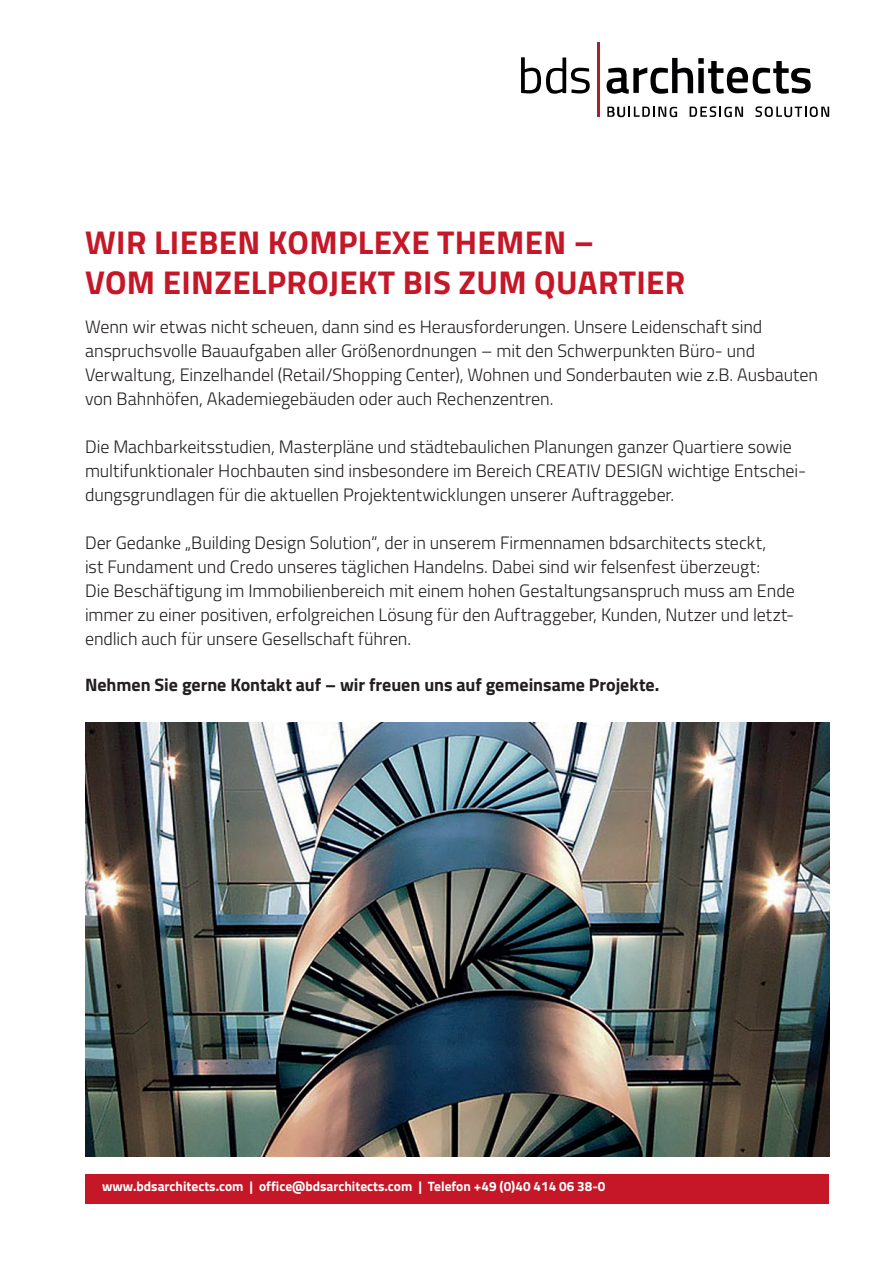
<style>
.page{position:relative;width:893px;height:1263px;background:#fff}
.page>*{position:absolute;margin:0;border:0;box-sizing:border-box;transform-origin:0 0}
.t1{font:700 33px/39.6px "Titillium";letter-spacing:.01em;color:#c51727}
.t2{font:300 18px/24px "Titillium";letter-spacing:-.005em;color:#231f20}
.t3{font:700 18px "Titillium";letter-spacing:-.005em;color:#231f20}
.t4{font:700 13.5px "Titillium";color:#fff}
</style>
<div class="page">
<div style="left:85px;top:1174px;width:743px;height:29px;background:#c51727"></div>
<svg style="left:607px;top:107px;width:70px;height:10px"></svg>
<svg style="left:690px;top:106px;width:53px;height:11px"></svg>
<svg style="left:755px;top:106px;width:74px;height:11px"></svg>
<svg style="left:521px;top:57px;width:69px;height:37px"></svg>
<svg style="left:607px;top:58px;width:204px;height:36px"></svg>
<hr style="left:597px;top:43px;width:2px;height:74px;background:#ad1e29">
<img style="left:85px;top:723px;width:744px;height:434px">
<h1 class="t1" style="left:85px;top:221px;width:602px">WIR LIEBEN KOMPLEXE THEMEN –<br>VOM EINZELPROJEKT BIS ZUM QUARTIER</h1>
<p class="t2" style="left:85px;top:314px;width:735px">Wenn wir etwas nicht scheuen, dann sind es Herausforderungen. Unsere Leidenschaft sind anspruchsvolle Bauaufgaben aller Größenordnungen – mit den Schwerpunkten Büro- und Verwaltung, Einzelhandel (Retail/Shopping Center), Wohnen und Sonderbauten wie z.B. Ausbauten von Bahnhöfen, Akademiegebäuden oder auch Rechenzentren.</p>
<p class="t2" style="left:85px;top:434px;width:723px">Die Machbarkeitsstudien, Masterpläne und städtebaulichen Planungen ganzer Quartiere sowie multifunktionaler Hochbauten sind insbesondere im Bereich CREATIV DESIGN wichtige Entschei&shy;dungsgrundlagen für die aktuellen Projektentwicklungen unserer Auftraggeber.</p>
<p class="t2" style="left:85px;top:530px;width:711px">Der Gedanke „Building Design Solution“, der in unserem Firmennamen bdsarchitects steckt,<br>ist Fundament und Credo unseres täglichen Handelns. Dabei sind wir felsenfest überzeugt:<br>Die Beschäftigung im Immobilienbereich mit einem hohen Gestaltungsanspruch muss am Ende immer zu einer positiven, erfolgreichen Lösung für den Auftraggeber, Kunden, Nutzer und letzt&shy;endlich auch für unsere Gesellschaft führen.</p>
<p class="t3" style="left:85px;top:671px;width:576px">Nehmen Sie gerne Kontakt auf – wir freuen uns auf gemeinsame Projekte.</p>
<p class="t4" style="left:102px;top:1176px;width:505px">www.bdsarchitects.com | office@bdsarchitects.com | Telefon +49 (0)40 414 06 38-0</p>
</div>
